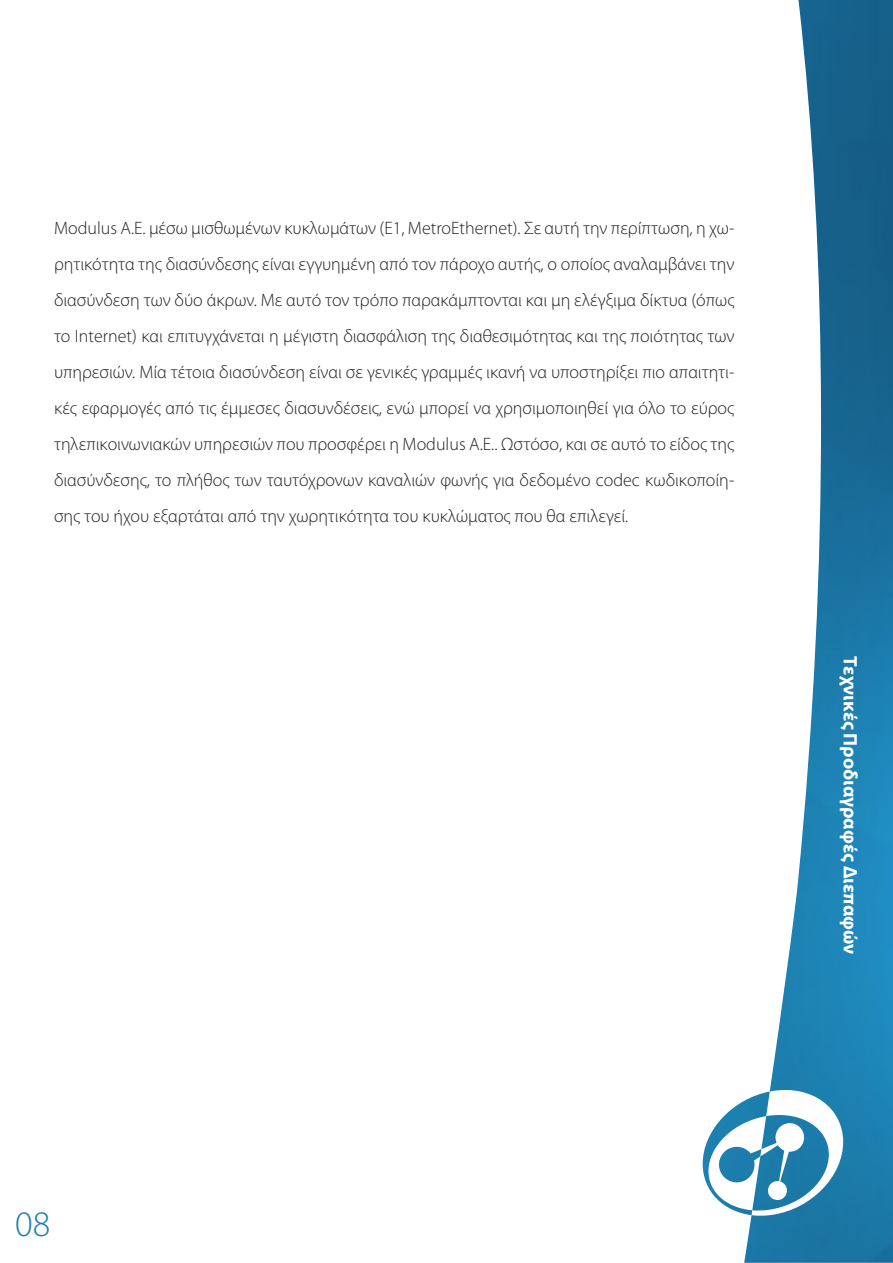
<style>
.page{position:relative;width:893px;height:1263px;background:#fff}
.page>*{position:absolute;margin:0;border:0;box-sizing:border-box;transform-origin:0 0}
.t1{font:300 36px "Myriad Pro";color:#1c7fad}
.t2{font:700 19.5px "Myriad Pro";color:#fff}
.t3{font:300 18px/36px "Myriad Pro";color:#231f20;text-align:justify}
</style>
<div class="page">
<img style="left:703px;top:0;width:190px;height:1263px">
<p class="t3" style="left:54px;top:210px;width:682px">Modulus A.E. μέσω μισθωμένων κυκλωμάτων (Ε1, MetroEthernet). Σε αυτή την περίπτωση, η χω&shy;ρητικότητα της διασύνδεσης είναι εγγυημένη από τον πάροχο αυτής, ο οποίος αναλαμβάνει την διασύνδεση των δύο άκρων. Με αυτό τον τρόπο παρακάμπτονται και μη ελέγξιμα δίκτυα (όπως το Internet) και επιτυγχάνεται η μέγιστη διασφάλιση της διαθεσιμότητας και της ποιότητας των υπηρεσιών. Μία τέτοια διασύνδεση είναι σε γενικές γραμμές ικανή να υποστηρίξει πιο απαιτητι&shy;κές εφαρμογές από τις έμμεσες διασυνδέσεις, ενώ μπορεί να χρησιμοποιηθεί για όλο το εύρος τηλεπικοινωνιακών υπηρεσιών που προσφέρει η Modulus Α.Ε.. Ωστόσο, και σε αυτό το είδος της διασύνδεσης, το πλήθος των ταυτόχρονων καναλιών φωνής για δεδομένο codec κωδικοποίη&shy;σης του ήχου εξαρτάται από την χωρητικότητα του κυκλώματος που θα επιλεγεί.</p>
<p class="t1" style="left:15px;top:1202px;width:37px">08</p>
<p class="t2" style="left:863px;top:656px;width:300px;rotate:90deg">Τεχνικές Προδιαγραφές Διεπαφών</p>
</div>
